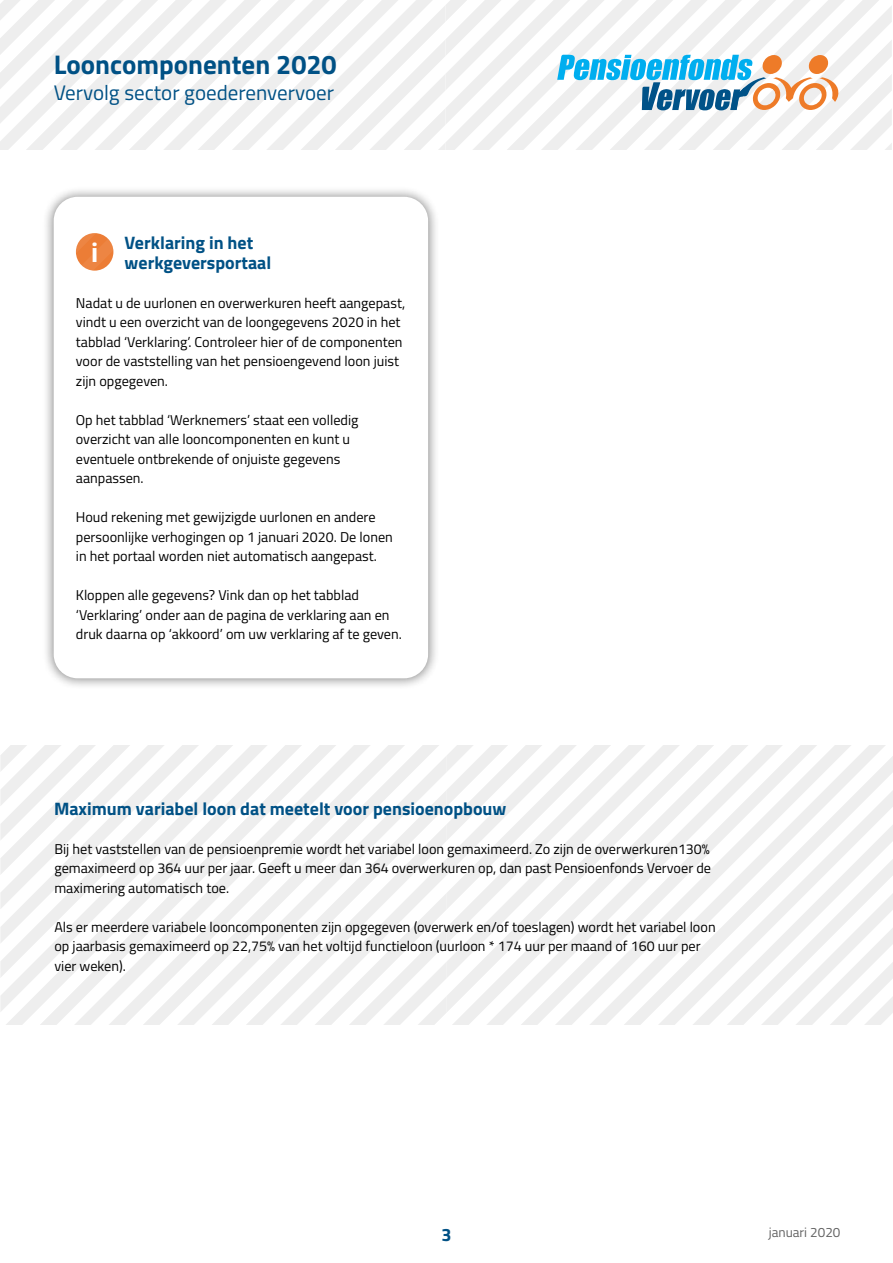
<style>
.page{position:relative;width:893px;height:1263px;background:#fff}
.page>*{position:absolute;margin:0;border:0;box-sizing:border-box;transform-origin:0 0}
.t1{font:700 27px "Titillium";color:#005185}
.t2{font:700 25.5px "Open Sans";color:#fff}
.t3{font:21px "Titillium";color:#005185}
.t4{font:700 18px/19.5px "Titillium";color:#005185}
.t5{font:14.25px/19.5px "Titillium";color:#000}
.t6{font:13.5px "Titillium";color:#636363}
</style>
<div class="page">
<svg style="left:0;top:746px;width:893px;height:279px"></svg>
<div style="left:42px;top:185px;width:397px;height:505px;background:#000;opacity:.5"></div>
<div style="left:54px;top:197px;width:374px;height:481px;background:#fff;border-radius:24px"></div>
<svg style="left:76px;top:233px;width:37px;height:38px"></svg>
<svg style="left:0;top:0;width:892px;height:149px"></svg>
<h1 class="t1" style="left:54px;top:44px;width:284px">Looncomponenten 2020</h1>
<h3 class="t3" style="left:54px;top:77px;width:282px">Vervolg sector goederenvervoer</h3>
<h2 class="t2" style="left:91px;top:234px;width:9px">i</h2>
<p class="t4" style="left:125px;top:232px;width:148px">Verklaring in het werkgeversportaal</p>
<p class="t5" style="left:76px;top:292px;width:331px">Nadat u de uurlonen en overwerkuren heeft aangepast, vindt u een overzicht van de loongegevens 2020 in het tabblad ‘Verklaring’. Controleer hier of de componenten voor de vaststelling van het pensioengevend loon juist zijn opgegeven.</p>
<p class="t5" style="left:76px;top:409px;width:284px">Op het tabblad ‘Werknemers’ staat een volledig overzicht van alle looncomponenten en kunt u eventuele ontbrekende of onjuiste gegevens aanpassen.</p>
<p class="t5" style="left:76px;top:507px;width:318px">Houd rekening met gewijzigde uurlonen en andere persoonlijke verhogingen op 1 januari 2020. De lonen in het portaal worden niet automatisch aangepast.</p>
<p class="t5" style="left:76px;top:585px;width:327px">Kloppen alle gegevens? Vink dan op het tabblad ‘Verklaring’ onder aan de pagina de verklaring aan en druk daarna op ‘akkoord’ om uw verklaring af te geven.</p>
<p class="t4" style="left:54px;top:798px;width:454px">Maximum variabel loon dat meetelt voor pensioenopbouw</p>
<p class="t5" style="left:54px;top:838px;width:658px;text-align:justify">Bij het vaststellen van de pensioenpremie wordt het variabel loon gemaximeerd. Zo zijn de overwerkuren130% gemaximeerd op 364 uur per jaar. Geeft u meer dan 364 overwerkuren op, dan past Pensioenfonds Vervoer de maximering automatisch toe.</p>
<p class="t5" style="left:54px;top:916px;width:663px">Als er meerdere variabele looncomponenten zijn opgegeven (overwerk en/of toeslagen) wordt het variabel loon op jaarbasis gemaximeerd op 22,75% van het voltijd functieloon (uurloon * 174 uur per maand of 160 uur per vier weken).</p>
<p class="t4" style="left:441px;top:1223px;width:12px">3</p>
<p class="t6" style="left:769px;top:1222px;width:73px">januari 2020</p>
</div>
